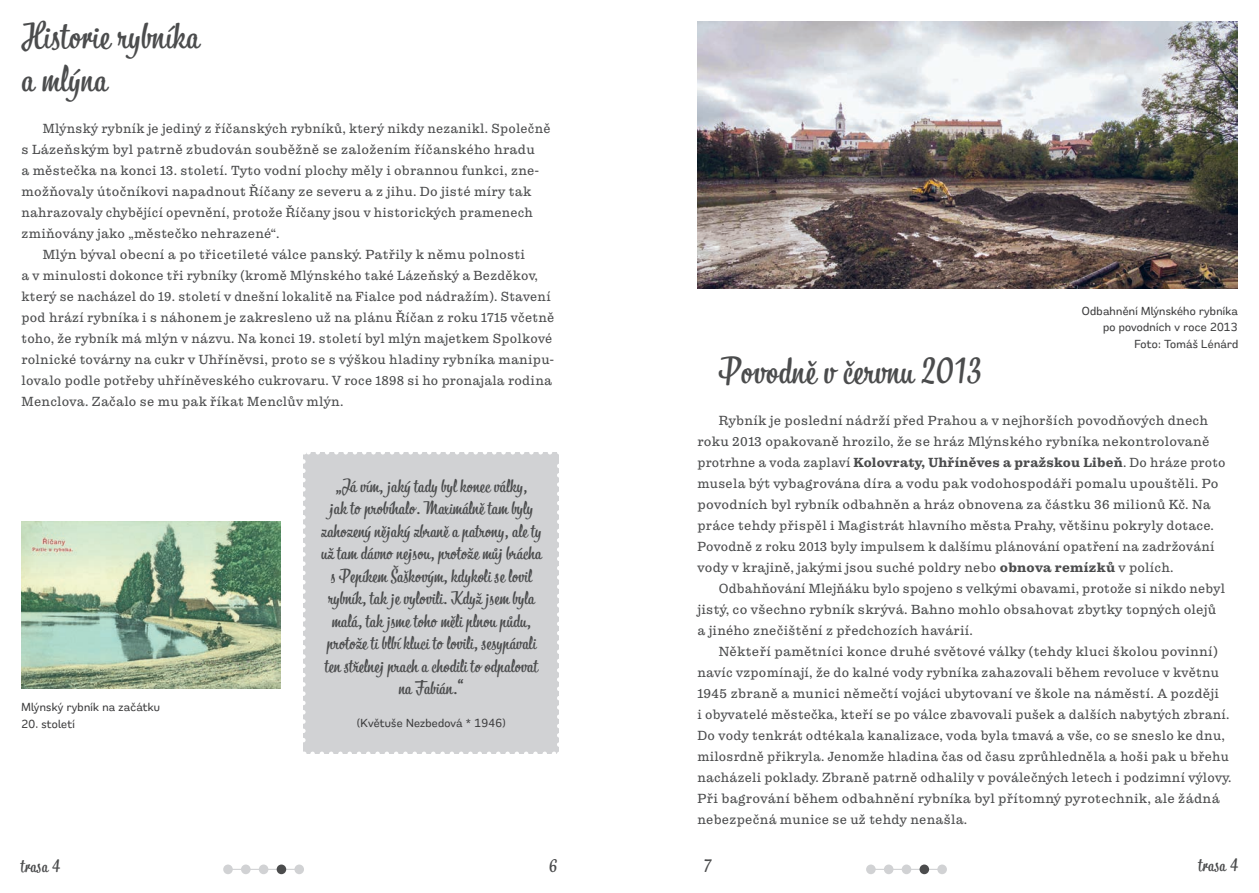
<style>
.page{position:relative;width:1259px;height:893px;background:#fff}
.page>*{position:absolute;margin:0;border:0;box-sizing:border-box;transform-origin:0 0}
.t1{font:36px/43.2px "Bistro Script";letter-spacing:.02em;color:#4b4c4d}
.t2{font:18px/22.5px "Bistro Script";letter-spacing:.01em;color:#4b4c4d;text-align:center}
.t3{font:300 13.5px/21px "Pulpo";letter-spacing:.02em;color:#4b4c4d}
.t4{font:500 12px/16.6px "Remora Sans W2";letter-spacing:.02em;color:#3e3e3f;text-align:right}
.s1{font-weight:700}
</style>
<div class="page">
<hr style="left:225px;top:869px;width:74px;height:1px;background:#d1d2d4">
<div style="left:223px;top:864px;width:10px;height:10px;background:#d1d2d4;border-radius:50%"></div>
<div style="left:241px;top:864px;width:10px;height:10px;background:#d1d2d4;border-radius:50%"></div>
<div style="left:259px;top:864px;width:9px;height:10px;background:#d1d2d4;border-radius:50%"></div>
<div style="left:294px;top:864px;width:10px;height:10px;background:#d1d2d4;border-radius:50%"></div>
<hr style="left:867px;top:869px;width:77px;height:1px;background:#d1d2d4">
<div style="left:866px;top:864px;width:9px;height:10px;background:#d1d2d4;border-radius:50%"></div>
<div style="left:884px;top:864px;width:9px;height:10px;background:#d1d2d4;border-radius:50%"></div>
<div style="left:901px;top:864px;width:10px;height:10px;background:#d1d2d4;border-radius:50%"></div>
<div style="left:937px;top:864px;width:10px;height:10px;background:#d1d2d4;border-radius:50%"></div>
<div style="left:277px;top:864px;width:9px;height:10px;background:#4b4c4d;border-radius:50%"></div>
<div style="left:919px;top:864px;width:10px;height:10px;background:#4b4c4d;border-radius:50%"></div>
<div style="left:303px;top:452px;width:256px;height:302px;background:#d1d2d4"></div>
<svg style="left:303px;top:461px;width:3px;height:293px"></svg>
<svg style="left:312px;top:752px;width:247px;height:2px"></svg>
<svg style="left:557px;top:452px;width:2px;height:293px"></svg>
<svg style="left:303px;top:452px;width:247px;height:3px"></svg>
<img style="left:697px;top:22px;width:540px;height:266px">
<img style="left:21px;top:522px;width:259px;height:166px">
<h1 class="t1" style="left:22px;top:16px;width:179px">Historie rybníka a mlýna</h1>
<p class="t3" style="left:43px;top:118px;width:509px">Mlýnský rybník je jediný z říčanských rybníků, který nikdy nezanikl. Společně</p>
<p class="t3" style="left:22px;top:139px;width:515px">s Lázeňským byl patrně zbudován souběžně se založením říčanského hradu</p>
<p class="t3" style="left:22px;top:160px;width:519px">a městečka na konci 13. století. Tyto vodní plochy měly i obrannou funkci, zne-</p>
<p class="t3" style="left:22px;top:181px;width:511px">možňovaly útočníkovi napadnout Říčany ze severu a z jihu. Do jisté míry tak</p>
<p class="t3" style="left:22px;top:202px;width:513px">nahrazovaly chybějící opevnění, protože Říčany jsou v historických pramenech</p>
<p class="t3" style="left:22px;top:223px;width:260px">zmiňovány jako „městečko nehrazené“.</p>
<p class="t3" style="left:43px;top:244px;width:484px">Mlýn býval obecní a po třicetileté válce panský. Patřily k němu polnosti</p>
<p class="t3" style="left:22px;top:265px;width:518px">a v minulosti dokonce tři rybníky (kromě Mlýnského také Lázeňský a Bezděkov,</p>
<p class="t3" style="left:22px;top:286px;width:531px">který se nacházel do 19. století v dnešní lokalitě na Fialce pod nádražím). Stavení</p>
<p class="t3" style="left:22px;top:307px;width:534px">pod hrází rybníka i s náhonem je zakresleno už na plánu Říčan z roku 1715 včetně</p>
<p class="t3" style="left:22px;top:328px;width:532px">toho, že rybník má mlýn v názvu. Na konci 19. století byl mlýn majetkem Spolkové</p>
<p class="t3" style="left:22px;top:349px;width:534px">rolnické továrny na cukr v Uhříněvsi, proto se s výškou hladiny rybníka manipu-</p>
<p class="t3" style="left:22px;top:370px;width:532px">lovalo podle potřeby uhříněveského cukrovaru. V roce 1898 si ho pronajala rodina</p>
<p class="t3" style="left:22px;top:391px;width:323px">Menclova. Začalo se mu pak říkat Menclův mlýn.</p>
<p class="t4" style="left:22px;top:698px;width:140px">Mlýnský rybník na začátku</p>
<p class="t4" style="left:22px;top:715px;width:55px">20. století</p>
<p class="t2" style="left:321px;top:475px;width:222px">„Já vím, jaký tady byl konec války,<br>jak to probíhalo. Maximálně tam byly zahozený nějaký zbraně a patrony, ale ty už tam dávno nejsou, protože můj brácha s Pepíkem Šaškovým, kdykoli se lovil rybník, tak je vylovili. Když jsem byla malá, tak jsme toho měli plnou půdu, protože ti blbí kluci to lovili, sesypávali ten střelnej prach a chodili to odpalovat na Fabián.“</p>
<p class="t4" style="left:357px;top:715px;width:150px">(Květuše Nezbedová * 1946)</p>
<p class="t4" style="left:1082px;top:302px;width:158px">Odbahnění Mlýnského rybníka po povodních v roce 2013<br>Foto: Tomáš Lénárd</p>
<h1 class="t1" style="left:718px;top:350px;width:263px">Povodně v červnu 2013</h1>
<p class="t3" style="left:697px;top:409px;width:529px;text-indent:21px">Rybník je poslední nádrží před Prahou a v nejhorších povodňových dnech roku 2013 opakovaně hrozilo, že se hráz Mlýnského rybníka nekontrolovaně protrhne a voda zaplaví <span class="s1">Kolovraty, Uhříněves a pražskou Libeň</span>. Do hráze proto musela být vybagrována díra a vodu pak vodohospodáři pomalu upouštěli. Po povodních byl rybník odbahněn a hráz obnovena za částku 36 milionů Kč. Na práce tehdy přispěl i Magistrát hlavního města Prahy, většinu pokryly dotace.<br>Povodně z roku 2013 byly impulsem k dalšímu plánování opatření na zadržování vody v krajině, jakými jsou suché poldry nebo <span class="s1">obnova remízků</span> v polích.</p>
<p class="t3" style="left:697px;top:577px;width:529px;text-indent:21px">Odbahňování Mlejňáku bylo spojeno s velkými obavami, protože si nikdo nebyl jistý, co všechno rybník skrývá. Bahno mohlo obsahovat zbytky topných olejů a jiného znečištění z předchozích havárií.</p>
<p class="t3" style="left:697px;top:640px;width:535px;text-indent:21px">Někteří pamětníci konce druhé světové války (tehdy kluci školou povinní) navíc vzpomínají, že do kalné vody rybníka zahazovali během revoluce v květnu 1945 zbraně a munici němečtí vojáci ubytovaní ve škole na náměstí. A později<br>i obyvatelé městečka, kteří se po válce zbavovali pušek a dalších nabytých zbraní.<br>Do vody tenkrát odtékala kanalizace, voda byla tmavá a vše, co se sneslo ke dnu, milosrdně přikryla. Jenomže hladina čas od času zprůhledněla a hoši pak u břehu nacházeli poklady. Zbraně patrně odhalily v poválečných letech i podzimní výlovy.<br>Při bagrování během odbahnění rybníka byl přítomný pyrotechnik, ale žádná nebezpečná munice se už tehdy nenašla.</p>
<h2 class="t2" style="left:21px;top:855px;width:41px">trasa 4</h2>
<h2 class="t2" style="left:549px;top:855px;width:9px">6</h2>
<h2 class="t2" style="left:704px;top:855px;width:8px">7</h2>
<h2 class="t2" style="left:1198px;top:854px;width:41px">trasa 4</h2>
</div>
